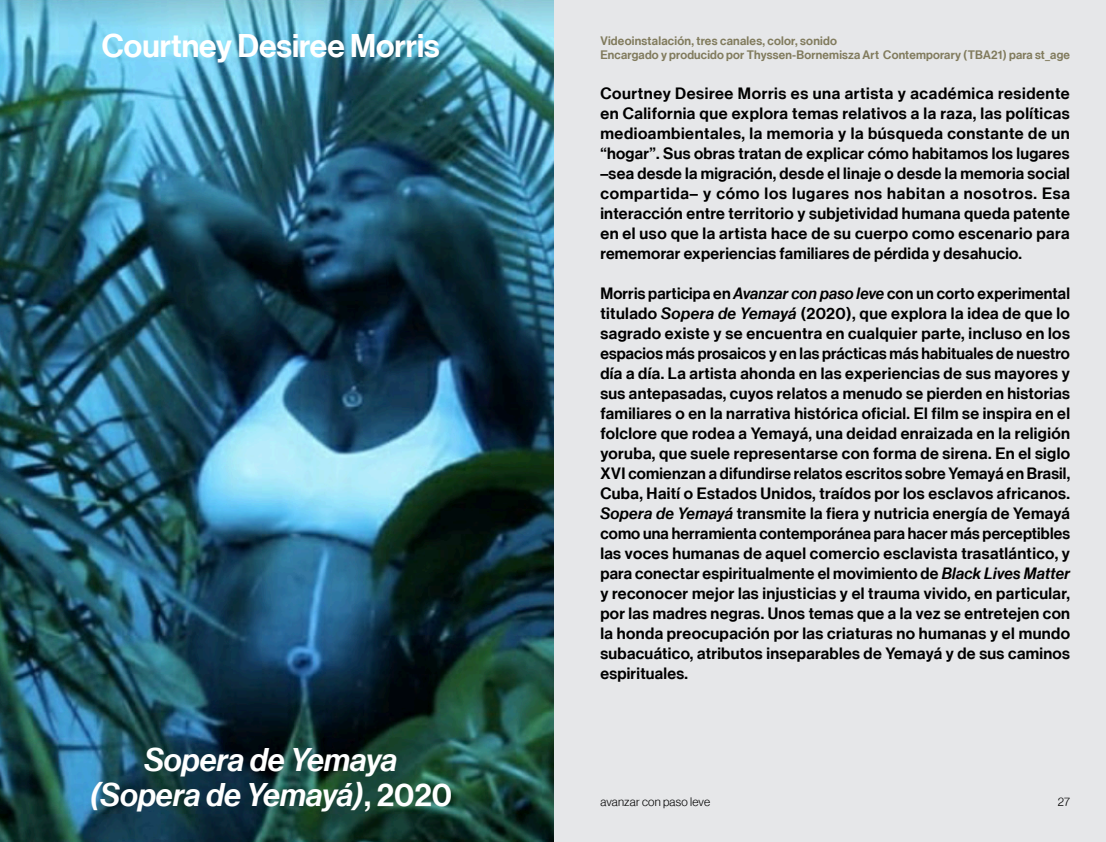
<style>
.page{position:relative;width:1106px;height:842px;background:#e6e7e9}
.page>*{position:absolute;margin:0;border:0;box-sizing:border-box;transform-origin:0 0}
.TEXTO{font:32px "N Haas Grotesk DS Pro 66 Md It";color:#fff}
.TEXTO-2{font:32px "N Haas Grotesk DS Pro 65 Md";color:#fff}
.texto_corrido{font:16px/20px "N Haas Grotesk DS Pro 65 Md";letter-spacing:.015em;color:#000;text-align:justify}
.texto_corrido_pequeñ{font:12px "N Haas Grotesk DS Pro 65 Md";letter-spacing:.015em;color:#817b5d}
.t1{font:12px "N Haas Grotesk DS Pro 45 Lt";letter-spacing:.015em;color:#000}
.s1{font-family:"N Haas Grotesk DS Pro 65 Md"}
.s2{font-family:"N Haas Grotesk DS Pro 66 Md It"}
</style>
<div class="page">
<img style="left:0;top:0;width:553px;height:842px">
<p class="TEXTO-2" style="left:102px;top:28px;width:339px">Courtney Desiree Morris</p>
<p class="TEXTO" style="left:144px;top:741px;width:254px">Sopera de Yemaya</p>
<p class="TEXTO" style="left:90px;top:776px;width:364px">(Sopera de Yemayá)<span class="s1">, 2020</span></p>
<p class="texto_corrido_pequeñ" style="left:600px;top:33px;width:238px">Videoinstalación, tres canales, color, sonido</p>
<p class="texto_corrido_pequeñ" style="left:600px;top:47px;width:471px">Encargado y producido por Thyssen-Bornemisza Art Contemporary (TBA21) para st_age</p>
<p class="texto_corrido" style="left:600px;top:83px;width:471px">Courtney Desiree Morris es una artista y académica residente en California que explora temas relativos a la raza, las políticas medioambientales, la memoria y la búsqueda constante de un “hogar”. Sus obras tratan de explicar cómo habitamos los lugares –sea desde la migración, desde el linaje o desde la memoria social compartida– y cómo los lugares nos habitan a nosotros. Esa interacción entre territorio y subjetividad humana queda patente en el uso que la artista hace de su cuerpo como escenario para rememorar experiencias familiares de pérdida y desahucio.</p>
<p class="texto_corrido" style="left:600px;top:283px;width:471px">Morris participa en <span class="s2">Avanzar con paso leve</span> con un corto experimental titulado <span class="s2">Sopera de Yemayá</span> (2020), que explora la idea de que lo sagrado existe y se encuentra en cualquier parte, incluso en los espacios más prosaicos y en las prácticas más habituales de nuestro día a día. La artista ahonda en las experiencias de sus mayores y sus antepasadas, cuyos relatos a menudo se pierden en historias familiares o en la narrativa histórica oficial. El film se inspira en el folclore que rodea a Yemayá, una deidad enraizada en la religión yoruba, que suele representarse con forma de sirena. En el siglo XVI comienzan a difundirse relatos escritos sobre Yemayá en Brasil, Cuba, Haití o Estados Unidos, traídos por los esclavos africanos.<br><span class="s2">Sopera de Yemayá</span> transmite la fiera y nutricia energía de Yemayá como una herramienta contemporánea para hacer más perceptibles las voces humanas de aquel comercio esclavista trasatlántico, y para conectar espiritualmente el movimiento de <span class="s2">Black Lives Matter </span>y reconocer mejor las injusticias y el trauma vivido, en particular, por las madres negras. Unos temas que a la vez se entretejen con la honda preocupación por las criaturas no humanas y el mundo subacuático, atributos inseparables de Yemayá y de sus caminos espirituales.</p>
<p class="t1" style="left:600px;top:795px;width:111px">avanzar con paso leve</p>
<p class="t1" style="left:1057px;top:795px;width:14px">27</p>
</div>
